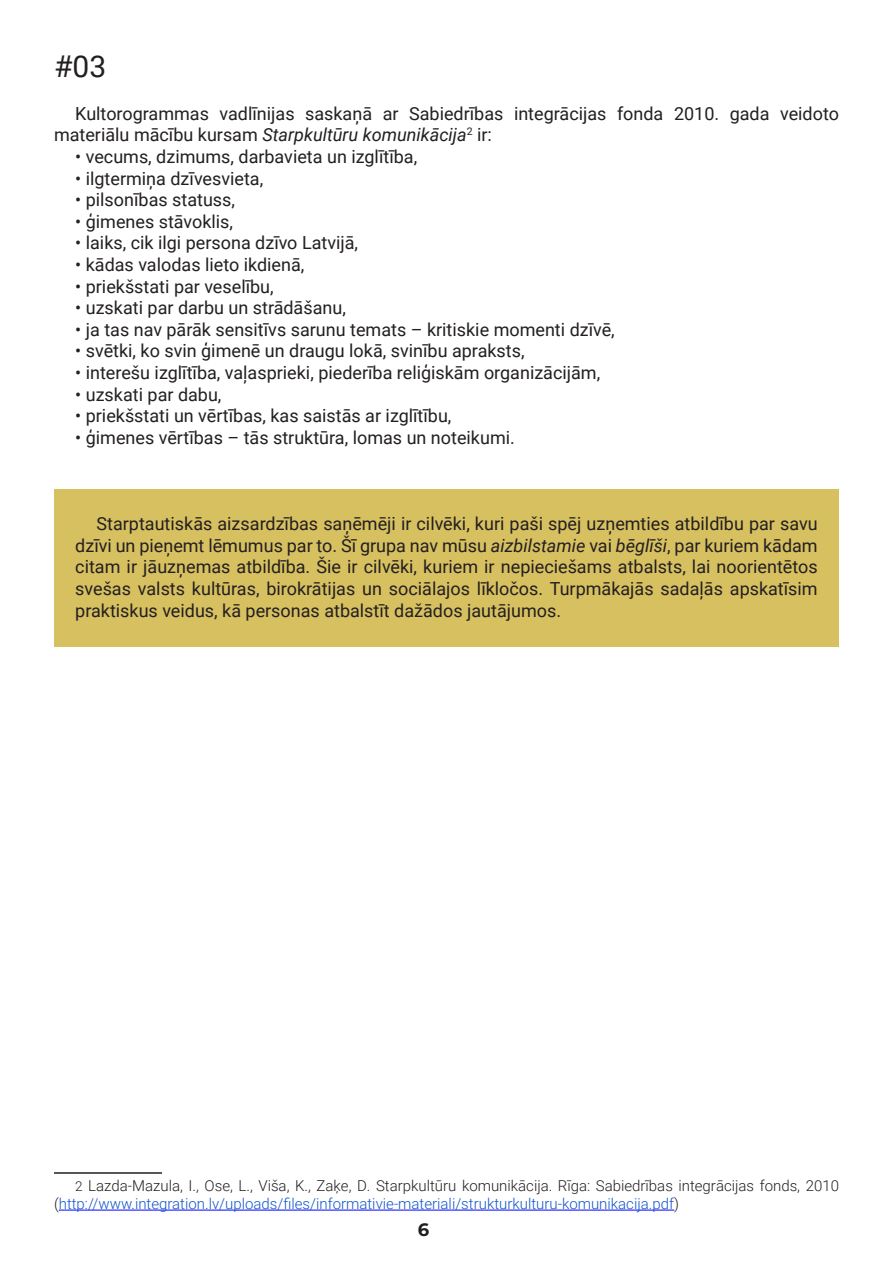
<style>
.page{position:relative;width:893px;height:1263px;background:#fff}
.page>*{position:absolute;margin:0;border:0;box-sizing:border-box;transform-origin:0 0}
.Pamatteksts{font:30px "Roboto";color:#231f20}
.Pamatteksts-2{font:18px/21.6px "Roboto";color:#231f20}
.t1{font:700 18px "Montserrat";color:#231f20}
.Atsauces{font:300 15px/18px "Roboto";color:#231f20}
.s1{font-style:italic}
.s2{font-size:13.5px}
.s3{color:#15c}
</style>
<div class="page">
<div style="left:54px;top:489px;width:785px;height:158px;background:#d7c060"></div>
<hr style="left:54px;top:1172px;width:108px;height:2px;background:#231f20">
<hr style="left:59px;top:1210px;width:615px;height:1px;background:#00f">
<p class="Pamatteksts" style="left:54px;top:45px;width:54px">#03</p>
<p class="Pamatteksts-2" style="left:54px;top:102px;width:786px;text-indent:21px">Kultorogrammas vadlīnijas saskaņā ar Sabiedrības integrācijas fonda 2010. gada veidoto materiālu mācību kursam <span class="s1">Starpkultūru komunikācija</span><sup>2</sup> ir:</p>
<p class="Pamatteksts-2" style="left:75px;top:145px;width:343px">• vecums, dzimums, darbavieta un izglītība,</p>
<p class="Pamatteksts-2" style="left:75px;top:167px;width:189px">• ilgtermiņa dzīvesvieta,</p>
<p class="Pamatteksts-2" style="left:75px;top:188px;width:161px">• pilsonības statuss,</p>
<p class="Pamatteksts-2" style="left:75px;top:210px;width:159px">• ģimenes stāvoklis,</p>
<p class="Pamatteksts-2" style="left:75px;top:232px;width:284px">• laiks, cik ilgi persona dzīvo Latvijā,</p>
<p class="Pamatteksts-2" style="left:75px;top:253px;width:231px">• kādas valodas lieto ikdienā,</p>
<p class="Pamatteksts-2" style="left:75px;top:275px;width:200px">• priekšstati par veselību,</p>
<p class="Pamatteksts-2" style="left:75px;top:296px;width:272px">• uzskati par darbu un strādāšanu,</p>
<p class="Pamatteksts-2" style="left:75px;top:318px;width:541px">• ja tas nav pārāk sensitīvs sarunu temats – kritiskie momenti dzīvē,</p>
<p class="Pamatteksts-2" style="left:75px;top:340px;width:451px">• svētki, ko svin ģimenē un draugu lokā, svinību apraksts,</p>
<p class="Pamatteksts-2" style="left:75px;top:361px;width:526px">• interešu izglītība, vaļasprieki, piederība reliģiskām organizācijām,</p>
<p class="Pamatteksts-2" style="left:75px;top:383px;width:148px">• uzskati par dabu,</p>
<p class="Pamatteksts-2" style="left:75px;top:404px;width:378px">• priekšstati un vērtības, kas saistās ar izglītību,</p>
<p class="Pamatteksts-2" style="left:75px;top:426px;width:441px">• ģimenes vērtības – tās struktūra, lomas un noteikumi.</p>
<p class="Pamatteksts-2" style="left:75px;top:512px;width:744px;text-align:justify;text-indent:21px">Starptautiskās aizsardzības saņēmēji ir cilvēki, kuri paši spēj uzņemties atbildību par savu dzīvi un pieņemt lēmumus par to. Šī grupa nav mūsu <span class="s1">aizbilstamie</span> vai <span class="s1">bēglīši</span>, par kuriem kādam citam ir jāuzņemas atbildība. Šie ir cilvēki, kuriem ir nepieciešams atbalsts, lai noorientētos svešas valsts kultūras, birokrātijas un sociālajos līkločos. Turpmākajās sadaļās apskatīsim praktiskus veidus, kā personas atbalstīt dažādos jautājumos.</p>
<p class="Atsauces" style="left:54px;top:1176px;width:786px;text-indent:21px"><span class="s2">2</span> Lazda-Mazula, I., Ose, L., Viša, K., Zaķe, D. Starpkultūru komunikācija. Rīga: Sabiedrības integrācijas fonds, 2010 (<span class="s3">http://www.integration.lv/uploads/files/informativie-materiali/strukturkulturu-komunikacija.pdf</span>)</p>
<p class="t1" style="left:418px;top:1216px;width:13px">6</p>
</div>
